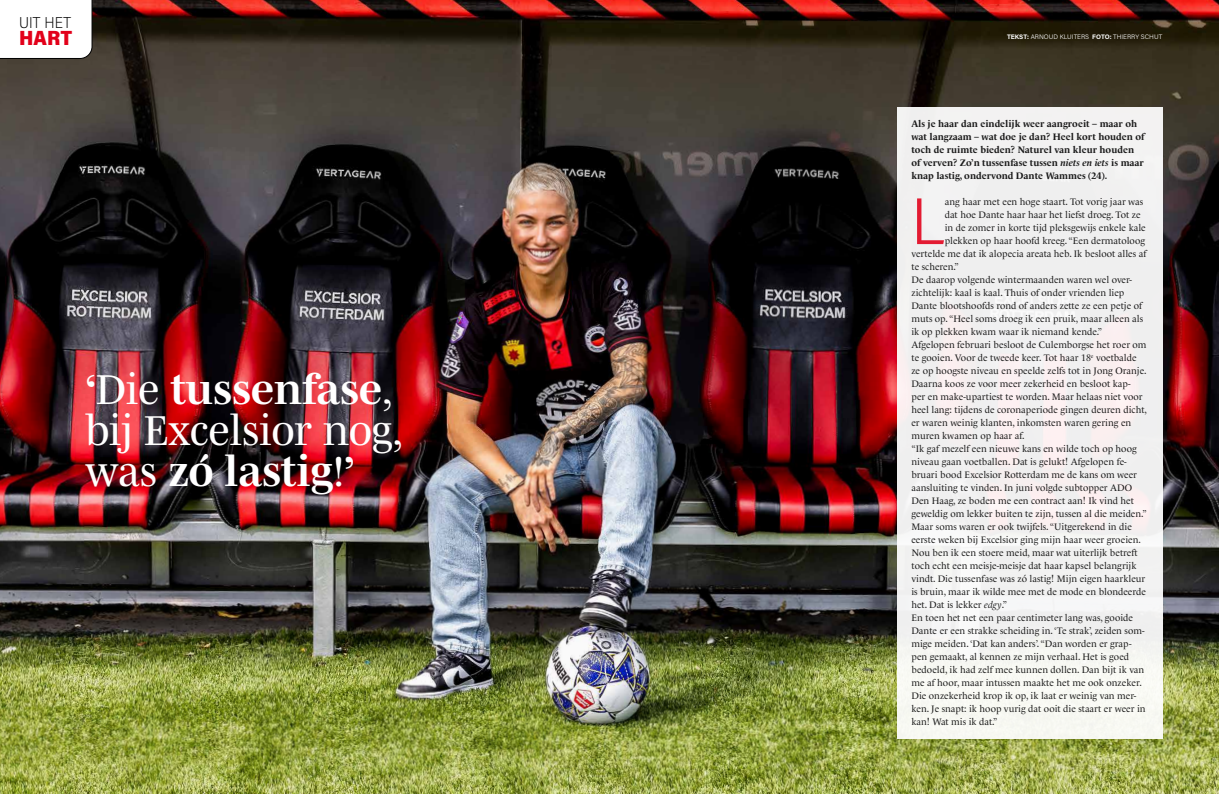
<style>
.page{position:relative;width:1219px;height:794px;background:#fff}
.page>*{position:absolute;margin:0;border:0;box-sizing:border-box;transform-origin:0 0}
.t1{font:300 66px "Acumin Pro Semi Cond";color:#e2001a}
.t2{font:42.5px/40.8px "Mencken Std";color:#fff}
.t3{font:900 20.6px "Acumin Pro Semi Cond";color:#e2001a}
.t4{font:200 15.7px "Acumin Pro Semi Cond";letter-spacing:.01em;color:#000}
.t5{font:900 10px "Acumin Pro Semi Cond";color:#e2001a}
.t6{font:9.6px "Le Monde Livre Std";color:#000}
.t7{font:700 9.6px/13px "Le Monde Livre Std";color:#000}
.t8{font:300 6.5px "Acumin Pro";letter-spacing:.005em;color:#fff}
.s1{font-weight:700}
.s2{font-style:italic}
</style>
<div class="page">
<img style="left:0;top:0;width:1219px;height:794px">
<svg style="left:0;top:0;width:92px;height:59px"></svg>
<div style="left:897px;top:107px;width:265px;height:631px;background:#f2f0f0"></div>
<h3 class="t4" style="left:19px;top:12px;width:54px">UIT HET</h3>
<h3 class="t3" style="left:19px;top:24px;width:55px">HART</h3>
<p class="t8" style="left:1007px;top:32px;width:157px"><span class="s1">TEKST:</span> ARNOUD KLUITERS <span class="s1">FOTO:</span> THIERRY SCHUT</p>
<p class="t5" style="left:21px;top:29px;width:55px">INTERVIEW</p>
<h2 class="t2" style="left:85px;top:369px;width:320px"><span class="s1">‘</span>Die <span class="s1">tussenfase</span>, bij Excelsior nog, was <span class="s1">zó lastig</span>!<span class="s1">’</span></h2>
<p class="t7" style="left:911px;top:117px;width:235px">Als je haar dan eindelijk weer aangroeit – maar oh wat langzaam – wat doe je dan? Heel kort houden of toch de ruimte bieden? Naturel van kleur houden of verven? Zo’n tussenfase tussen <span class="s2">niets en iets</span> is maar knap lastig, ondervond Dante Wammes (24).</p>
<h1 class="t1" style="left:911px;top:175px;width:35px">L</h1>
<p class="t6" style="left:945px;top:196px;width:200px">ang haar met een hoge staart. Tot vorig jaar was</p>
<p class="t6" style="left:945px;top:209px;width:197px">dat hoe Dante haar haar het liefst droeg. Tot ze</p>
<p class="t6" style="left:945px;top:222px;width:202px">in de zomer in korte tijd pleksgewijs enkele kale</p>
<p class="t6" style="left:945px;top:235px;width:202px">plekken op haar hoofd kreeg. “Een dermatoloog</p>
<p class="t6" style="left:911px;top:248px;width:236px">vertelde me dat ik alopecia areata heb. Ik besloot alles af</p>
<p class="t6" style="left:911px;top:261px;width:49px">te scheren.”</p>
<p class="t6" style="left:911px;top:274px;width:222px">De daarop volgende wintermaanden waren wel over-</p>
<p class="t6" style="left:911px;top:287px;width:214px">zichtelijk: kaal is kaal. Thuis of onder vrienden liep</p>
<p class="t6" style="left:911px;top:300px;width:232px">Dante blootshoofds rond of anders zette ze een petje of</p>
<p class="t6" style="left:911px;top:313px;width:233px">muts op. “Heel soms droeg ik een pruik, maar alleen als</p>
<p class="t6" style="left:911px;top:326px;width:192px">ik op plekken kwam waar ik niemand kende.”</p>
<p class="t6" style="left:911px;top:339px;width:237px">Afgelopen februari besloot de Culemborgse het roer om</p>
<p class="t6" style="left:911px;top:352px;width:227px">te gooien. Voor de tweede keer. Tot haar 18<sup>e</sup> voetbalde</p>
<p class="t6" style="left:911px;top:365px;width:237px">ze op hoogste niveau en speelde zelfs tot in Jong Oranje.</p>
<p class="t6" style="left:911px;top:378px;width:221px">Daarna koos ze voor meer zekerheid en besloot kap-</p>
<p class="t6" style="left:911px;top:391px;width:233px">per en make-upartiest te worden. Maar helaas niet voor</p>
<p class="t6" style="left:911px;top:404px;width:237px">heel lang: tijdens de coronaperiode gingen deuren dicht,</p>
<p class="t6" style="left:911px;top:417px;width:221px">er waren weinig klanten, inkomsten waren gering en</p>
<p class="t6" style="left:911px;top:430px;width:115px">muren kwamen op haar af.</p>
<p class="t6" style="left:911px;top:443px;width:227px">“Ik gaf mezelf een nieuwe kans en wilde toch op hoog</p>
<p class="t6" style="left:911px;top:456px;width:217px">niveau gaan voetballen. Dat is gelukt! Afgelopen fe-</p>
<p class="t6" style="left:911px;top:469px;width:227px">bruari bood Excelsior Rotterdam me de kans om weer</p>
<p class="t6" style="left:911px;top:482px;width:222px">aansluiting te vinden. In juni volgde subtopper ADO</p>
<p class="t6" style="left:911px;top:495px;width:224px">Den Haag, ze boden me een contract aan! Ik vind het</p>
<p class="t6" style="left:911px;top:508px;width:237px">geweldig om lekker buiten te zijn, tussen al die meiden.”</p>
<p class="t6" style="left:911px;top:521px;width:222px">Maar soms waren er ook twijfels. “Uitgerekend in die</p>
<p class="t6" style="left:911px;top:534px;width:231px">eerste weken bij Excelsior ging mijn haar weer groeien.</p>
<p class="t6" style="left:911px;top:547px;width:228px">Nou ben ik een stoere meid, maar wat uiterlijk betreft</p>
<p class="t6" style="left:911px;top:560px;width:227px">toch echt een meisje-meisje dat haar kapsel belangrijk</p>
<p class="t6" style="left:911px;top:573px;width:235px">vindt. Die tussenfase was zó lastig! Mijn eigen haarkleur</p>
<p class="t6" style="left:911px;top:586px;width:236px">is bruin, maar ik wilde mee met de mode en blondeerde</p>
<p class="t6" style="left:911px;top:599px;width:97px">het. Dat is lekker <span class="s2">edgy</span>.”</p>
<p class="t6" style="left:911px;top:612px;width:223px">En toen het net een paar centimeter lang was, gooide</p>
<p class="t6" style="left:911px;top:625px;width:235px">Dante er een strakke scheiding in. ‘Te strak’, zeiden som-</p>
<p class="t6" style="left:911px;top:638px;width:222px">mige meiden. ‘Dat kan anders’. “Dan worden er grap-</p>
<p class="t6" style="left:911px;top:651px;width:219px">pen gemaakt, al kennen ze mijn verhaal. Het is goed</p>
<p class="t6" style="left:911px;top:664px;width:234px">bedoeld, ik had zelf mee kunnen dollen. Dan bijt ik van</p>
<p class="t6" style="left:911px;top:677px;width:232px">me af hoor, maar intussen maakte het me ook onzeker.</p>
<p class="t6" style="left:911px;top:690px;width:226px">Die onzekerheid krop ik op, ik laat er weinig van mer-</p>
<p class="t6" style="left:911px;top:703px;width:236px">ken. Je snapt: ik hoop vurig dat ooit die staart er weer in</p>
<p class="t6" style="left:911px;top:716px;width:88px">kan! Wat mis ik dat.”</p>
</div>
